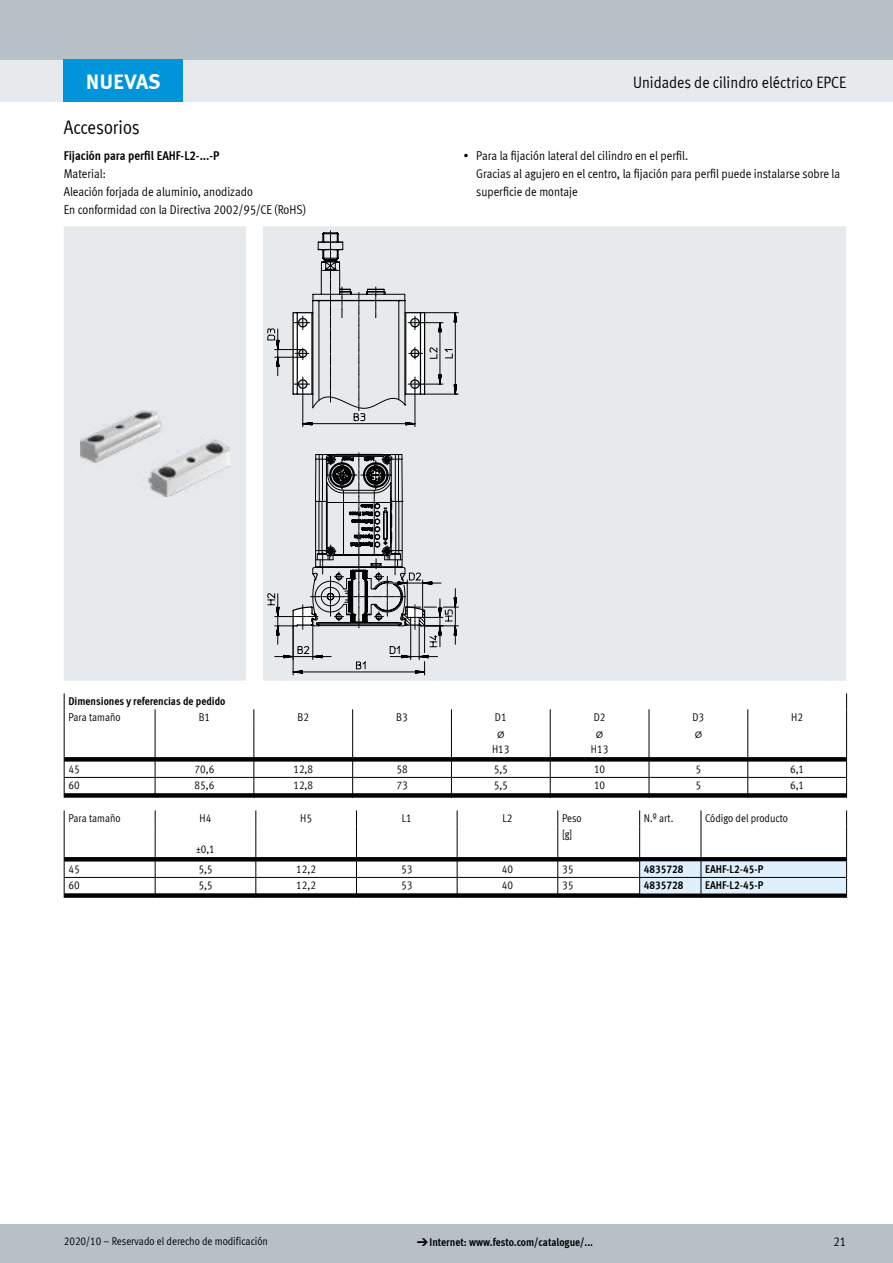
<style>
.page{position:relative;width:893px;height:1263px;background:#fff}
.page>*{position:absolute;margin:0;border:0;box-sizing:border-box;transform-origin:0 0}
.t1{font:700 21px "Meta Plus LF";color:#fff}
.FES_regular{font:19.5px "Meta Cond LF";color:#000}
.FES_title_family{font:16.5px "Meta Cond LF";color:#000}
.FES_regular-2{font:12.75px/18px "Meta Cond LF";color:#000}
.FES_head_accessories{font:700 12.75px "Meta Cond LF";color:#000}
.FES_tab_head_1{font:700 11.25px "Meta Cond LF";color:#000}
.FES_type_code_head{font:11.25px "Meta Cond LF";color:#000}
.FES_tab_regular_cent{font:11.25px "Meta Cond LF";color:#000}
.FES_type_code{font:700 11.25px "Meta Cond LF";color:#000}
.FES_tab_head_2_centr{font:11.25px "Meta Cond LF";color:#000}
.FES_tab_head_2{font:11.25px "Meta Cond LF";color:#000}
.FES_tab_regular{font:11.25px "Meta Cond LF";color:#000}
.FES_tab_head_2_centr-2{font:11.25px "Meto Pict 182";color:#000}
.s1{font-family:"Meto Pict 182";font-weight:400}
</style>
<div class="page">
<div style="left:0;top:1225px;width:893px;height:38px;background:#b6c0c6"></div>
<div style="left:0;top:60px;width:893px;height:42px;background:#e7eaec"></div>
<div style="left:0;top:0;width:893px;height:60px;background:#b6c0c6"></div>
<div style="left:64px;top:226px;width:782px;height:455px;background:#e7eaec"></div>
<img style="left:80px;top:410px;width:149px;height:86px">
<svg style="left:274px;top:231px;width:185px;height:444px;background:#d7d9db"></svg>
<svg style="left:267px;top:312px;width:186px;height:358px;background:#c8cbcc"></svg>
<svg style="left:64px;top:693px;width:1px;height:32px"></svg>
<svg style="left:155px;top:709px;width:1px;height:16px"></svg>
<svg style="left:253px;top:709px;width:1px;height:16px"></svg>
<svg style="left:352px;top:709px;width:1px;height:16px"></svg>
<svg style="left:451px;top:709px;width:1px;height:16px"></svg>
<svg style="left:550px;top:709px;width:1px;height:16px"></svg>
<svg style="left:649px;top:709px;width:1px;height:16px"></svg>
<svg style="left:747px;top:709px;width:1px;height:16px"></svg>
<svg style="left:846px;top:693px;width:1px;height:32px"></svg>
<hr style="left:64px;top:725px;width:1px;height:32px;background:#000">
<hr style="left:155px;top:725px;width:1px;height:32px;background:#000">
<hr style="left:253px;top:725px;width:1px;height:32px;background:#000">
<hr style="left:352px;top:725px;width:1px;height:32px;background:#000">
<hr style="left:451px;top:725px;width:1px;height:32px;background:#000">
<hr style="left:550px;top:725px;width:1px;height:32px;background:#000">
<hr style="left:649px;top:725px;width:1px;height:32px;background:#000">
<hr style="left:747px;top:725px;width:1px;height:32px;background:#000">
<hr style="left:846px;top:725px;width:1px;height:32px;background:#000">
<svg style="left:64px;top:757px;width:783px;height:41px"></svg>
<svg style="left:64px;top:810px;width:1px;height:16px"></svg>
<svg style="left:155px;top:810px;width:1px;height:16px"></svg>
<svg style="left:255px;top:810px;width:1px;height:16px"></svg>
<svg style="left:356px;top:810px;width:1px;height:16px"></svg>
<svg style="left:457px;top:810px;width:1px;height:16px"></svg>
<svg style="left:557px;top:810px;width:1px;height:16px"></svg>
<svg style="left:639px;top:810px;width:1px;height:16px"></svg>
<svg style="left:701px;top:810px;width:1px;height:16px"></svg>
<svg style="left:846px;top:810px;width:1px;height:16px"></svg>
<hr style="left:64px;top:826px;width:1px;height:31px;background:#000">
<hr style="left:155px;top:826px;width:1px;height:31px;background:#000">
<hr style="left:255px;top:826px;width:1px;height:31px;background:#000">
<hr style="left:356px;top:826px;width:1px;height:31px;background:#000">
<hr style="left:457px;top:826px;width:1px;height:31px;background:#000">
<hr style="left:557px;top:826px;width:1px;height:31px;background:#000">
<hr style="left:639px;top:826px;width:1px;height:31px;background:#000">
<hr style="left:701px;top:826px;width:1px;height:31px;background:#000">
<hr style="left:846px;top:826px;width:1px;height:31px;background:#000">
<svg style="left:64px;top:857px;width:783px;height:41px"></svg>
<div style="left:64px;top:60px;width:119px;height:42px;background:#0095db"></div>
<p class="t1" style="left:86px;top:68px;width:77px">NUEVAS</p>
<p class="FES_regular" style="left:64px;top:116px;width:78px">Accesorios</p>
<p class="FES_head_accessories" style="left:64px;top:147px;width:157px">Fijación para perfil EAHF-L2-...-P</p>
<p class="FES_regular-2" style="left:64px;top:164px;width:43px">Material:</p>
<p class="FES_regular-2" style="left:64px;top:182px;width:191px">Aleación forjada de aluminio, anodizado</p>
<p class="FES_regular-2" style="left:64px;top:200px;width:244px">En conformidad con la Directiva 2002/95/CE (RoHS)</p>
<p class="FES_title_family" style="left:633px;top:72px;width:215px">Unidades de cilindro eléctrico EPCE</p>
<p class="FES_regular-2" style="left:476px;top:146px;width:365px;text-indent:-13px">• Para la fijación lateral del cilindro en el perfil.<br>Gracias al agujero en el centro, la fijación para perfil puede instalarse sobre la superficie de montaje</p>
<p class="FES_tab_head_1" style="left:68px;top:694px;width:159px">Dimensiones y referencias de pedido</p>
<p class="FES_tab_head_2" style="left:68px;top:710px;width:54px">Para tamaño</p>
<p class="FES_tab_head_2_centr" style="left:199px;top:710px;width:13px">B1</p>
<p class="FES_tab_head_2_centr" style="left:297px;top:710px;width:13px">B2</p>
<p class="FES_tab_head_2_centr" style="left:396px;top:710px;width:13px">B3</p>
<p class="FES_tab_head_2_centr" style="left:495px;top:710px;width:13px">D1</p>
<p class="FES_tab_head_2_centr" style="left:594px;top:710px;width:13px">D2</p>
<p class="FES_tab_head_2_centr" style="left:692px;top:710px;width:13px">D3</p>
<p class="FES_tab_head_2_centr" style="left:791px;top:710px;width:13px">H2</p>
<p class="FES_tab_head_2_centr-2" style="left:497px;top:727px;width:8px">@</p>
<p class="FES_tab_head_2_centr" style="left:492px;top:742px;width:19px">H13</p>
<p class="FES_tab_head_2_centr-2" style="left:596px;top:727px;width:8px">@</p>
<p class="FES_tab_head_2_centr" style="left:591px;top:742px;width:19px">H13</p>
<p class="FES_tab_head_2_centr-2" style="left:695px;top:727px;width:8px">@</p>
<p class="FES_tab_regular" style="left:68px;top:762px;width:13px">45</p>
<p class="FES_tab_regular_cent" style="left:195px;top:762px;width:21px">70,6</p>
<p class="FES_tab_regular_cent" style="left:293px;top:762px;width:21px">12,8</p>
<p class="FES_tab_regular_cent" style="left:396px;top:762px;width:13px">58</p>
<p class="FES_tab_regular_cent" style="left:494px;top:762px;width:16px">5,5</p>
<p class="FES_tab_regular_cent" style="left:594px;top:762px;width:13px">10</p>
<p class="FES_tab_regular_cent" style="left:696px;top:762px;width:7px">5</p>
<p class="FES_tab_regular_cent" style="left:790px;top:762px;width:16px">6,1</p>
<p class="FES_tab_regular" style="left:68px;top:778px;width:13px">60</p>
<p class="FES_tab_regular_cent" style="left:195px;top:778px;width:21px">85,6</p>
<p class="FES_tab_regular_cent" style="left:293px;top:778px;width:21px">12,8</p>
<p class="FES_tab_regular_cent" style="left:396px;top:778px;width:13px">73</p>
<p class="FES_tab_regular_cent" style="left:494px;top:778px;width:16px">5,5</p>
<p class="FES_tab_regular_cent" style="left:594px;top:778px;width:13px">10</p>
<p class="FES_tab_regular_cent" style="left:696px;top:778px;width:7px">5</p>
<p class="FES_tab_regular_cent" style="left:790px;top:778px;width:16px">6,1</p>
<p class="FES_tab_head_2" style="left:68px;top:811px;width:54px">Para tamaño</p>
<p class="FES_tab_head_2_centr" style="left:200px;top:811px;width:13px">H4</p>
<p class="FES_tab_head_2_centr" style="left:300px;top:811px;width:13px">H5</p>
<p class="FES_tab_head_2_centr" style="left:402px;top:811px;width:12px">L1</p>
<p class="FES_tab_head_2_centr" style="left:502px;top:811px;width:12px">L2</p>
<p class="FES_tab_head_2" style="left:562px;top:811px;width:21px">Peso</p>
<p class="FES_type_code_head" style="left:644px;top:811px;width:31px">N.º art.</p>
<p class="FES_type_code_head" style="left:705px;top:811px;width:84px">Código del producto</p>
<p class="FES_tab_head_2_centr" style="left:196px;top:842px;width:20px">±0,1</p>
<p class="FES_tab_head_2" style="left:562px;top:827px;width:12px">[g]</p>
<p class="FES_tab_regular" style="left:68px;top:862px;width:13px">45</p>
<p class="FES_tab_regular_cent" style="left:198px;top:862px;width:16px">5,5</p>
<p class="FES_tab_regular_cent" style="left:296px;top:862px;width:21px">12,2</p>
<p class="FES_tab_regular_cent" style="left:401px;top:862px;width:13px">53</p>
<p class="FES_tab_regular_cent" style="left:502px;top:862px;width:13px">40</p>
<p class="FES_tab_regular" style="left:562px;top:862px;width:13px">35</p>
<p class="FES_type_code" style="left:644px;top:862px;width:41px">4835728</p>
<p class="FES_type_code" style="left:705px;top:862px;width:59px">EAHF-L2-45-P</p>
<p class="FES_tab_regular" style="left:68px;top:878px;width:13px">60</p>
<p class="FES_tab_regular_cent" style="left:198px;top:878px;width:16px">5,5</p>
<p class="FES_tab_regular_cent" style="left:296px;top:878px;width:21px">12,2</p>
<p class="FES_tab_regular_cent" style="left:401px;top:878px;width:13px">53</p>
<p class="FES_tab_regular_cent" style="left:502px;top:878px;width:13px">40</p>
<p class="FES_tab_regular" style="left:562px;top:878px;width:13px">35</p>
<p class="FES_type_code" style="left:644px;top:877px;width:41px">4835728</p>
<p class="FES_type_code" style="left:705px;top:877px;width:59px">EAHF-L2-45-P</p>
<p class="FES_type_code_head" style="left:64px;top:1234px;width:206px">2020/10 – Reservado el derecho de modificación</p>
<p class="FES_tab_head_1" style="left:417px;top:1235px;width:178px"><span class="s1">d</span>Internet: www.festo.com/catalogue/...</p>
<p class="FES_regular-2" style="left:833px;top:1232px;width:14px">21</p>
</div>
